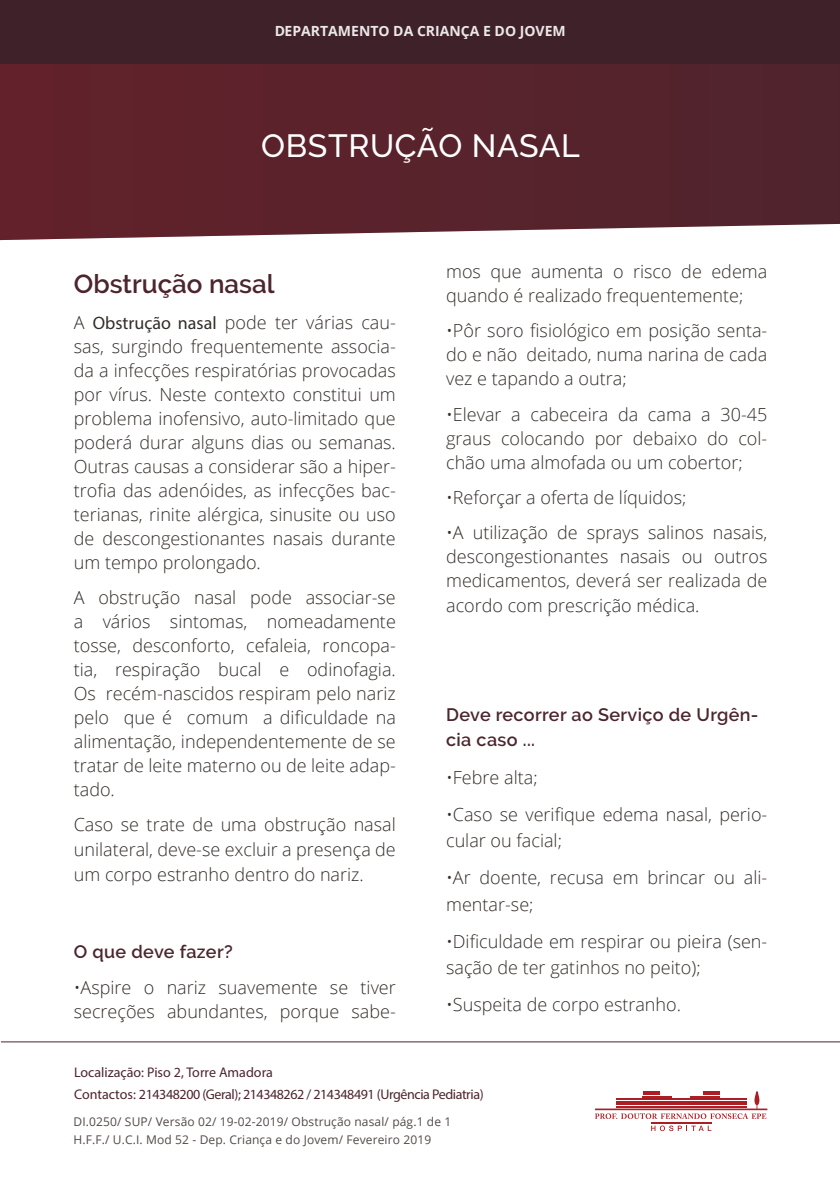
<style>
.page{position:relative;width:840px;height:1191px;background:#fff}
.page>*{position:absolute;margin:0;border:0;box-sizing:border-box;transform-origin:0 0}
.t1{font:500 32px "Raleway";letter-spacing:.02em;color:#fff}
.Titulo_Principal{font:600 26px "Raleway";color:#4c252e}
.corpo{font:300 18px/24px "Open Sans";color:#332d29;text-align:justify}
.Titulo_Principal-2{font:600 18px/25px "Raleway";letter-spacing:.02em;color:#4c252e}
.Contactos{font:14px "Myriad Pro";letter-spacing:-.03em;color:#4c252e}
.Contactos-2{font:14px "Myriad Pro";color:#4c252e}
.t2{font:700 14px "Open Sans";color:#fff}
.Codigo_Qualidade{font:12px/18px "Open Sans";letter-spacing:.01em;color:#524a47}
.s1{font-family:"Myriad Pro";font-weight:400}
</style>
<div class="page">
<svg style="left:0;top:64px;width:839px;height:176px;background:#602c35"></svg>
<div style="left:0;top:0;width:839px;height:64px;background:#3f212a"></div>
<hr style="left:1px;top:1041px;width:838px;height:1px;background:#4c252e">
<svg style="left:651px;top:1125px;width:60px;height:6px"></svg>
<svg style="left:642px;top:1091px;width:29px;height:6px"></svg>
<hr style="left:615px;top:1098px;width:131px;height:2px;background:#ac1e24">
<hr style="left:615px;top:1101px;width:131px;height:1px;background:#ac1e24">
<hr style="left:615px;top:1103px;width:131px;height:2px;background:#ac1e24">
<svg style="left:690px;top:1091px;width:29px;height:6px"></svg>
<div style="left:754px;top:1095px;width:5px;height:10px;background:#ac1e24;border-radius:50%"></div>
<hr style="left:650px;top:1122px;width:60px;height:1px;background:#ac1e24">
<svg style="left:754px;top:1091px;width:4px;height:7px"></svg>
<svg style="left:595px;top:1105px;width:172px;height:14px"></svg>
<p class="t2" style="left:274px;top:21px;width:293px">DEPARTAMENTO DA CRIANÇA E DO JOVEM</p>
<p class="t1" style="left:261px;top:127px;width:320px">OBSTRUÇÃO NASAL</p>
<p class="Titulo_Principal" style="left:74px;top:269px;width:202px">Obstrução nasal</p>
<p class="corpo" style="left:74px;top:309px;width:323px">A <span class="s1">Obstrução nasal</span> pode ter várias cau&shy;sas, surgindo frequentemente associa&shy;da a infecções respiratórias provocadas por vírus. Neste contexto constitui um problema inofensivo, auto-limitado que poderá durar alguns dias ou semanas.<br>Outras causas a considerar são a hiper&shy;trofia das adenóides, as infecções bac&shy;terianas, rinite alérgica, sinusite ou uso de descongestionantes nasais durante um tempo prolongado.</p>
<p class="corpo" style="left:74px;top:585px;width:323px">A obstrução nasal pode associar-se a vários sintomas, nomeadamente tosse, desconforto, cefaleia, roncopa&shy;tia, respiração bucal e odinofagia.<br>Os recém-nascidos respiram pelo nariz pelo que é comum a dificuldade na alimentação, independentemente de se tratar de leite materno ou de leite adap&shy;tado.</p>
<p class="corpo" style="left:74px;top:812px;width:323px">Caso se trate de uma obstrução nasal unilateral, deve-se excluir a presença de um corpo estranho dentro do nariz.</p>
<p class="Titulo_Principal-2" style="left:74px;top:939px;width:160px">O que deve fazer?</p>
<p class="corpo" style="left:74px;top:974px;width:323px">•Aspire o nariz suavemente se tiver secreções abundantes, porque sabe-</p>
<p class="corpo" style="left:446px;top:259px;width:322px">mos que aumenta o risco de edema quando é realizado frequentemente;</p>
<p class="corpo" style="left:446px;top:318px;width:322px">•Pôr soro fisiológico em posição senta&shy;do e não deitado, numa narina de cada vez e tapando a outra;</p>
<p class="corpo" style="left:446px;top:401px;width:322px">•Elevar a cabeceira da cama a 30-45 graus colocando por debaixo do col&shy;chão uma almofada ou um cobertor;</p>
<p class="corpo" style="left:446px;top:485px;width:242px">•Reforçar a oferta de líquidos;</p>
<p class="corpo" style="left:446px;top:520px;width:322px">•A utilização de sprays salinos nasais, descongestionantes nasais ou outros medicamentos, deverá ser realizada de acordo com prescrição médica.</p>
<p class="Titulo_Principal-2" style="left:446px;top:702px;width:314px">Deve recorrer ao Serviço de Urgên&shy;cia caso ...</p>
<p class="corpo" style="left:446px;top:764px;width:93px">•Febre alta;</p>
<p class="corpo" style="left:446px;top:801px;width:322px;line-height:26px">•Caso se verifique edema nasal, perio&shy;cular ou facial;</p>
<p class="corpo" style="left:446px;top:864px;width:322px;line-height:26px">•Ar doente, recusa em brincar ou ali&shy;mentar-se;</p>
<p class="corpo" style="left:446px;top:927px;width:322px;line-height:26px">•Dificuldade em respirar ou pieira (sen&shy;sação de ter gatinhos no peito);</p>
<p class="corpo" style="left:446px;top:992px;width:236px">•Suspeita de corpo estranho.</p>
<p class="Contactos-2" style="left:74px;top:1063px;width:200px">Localização: Piso 2, Torre Amadora</p>
<p class="Contactos" style="left:74px;top:1085px;width:411px">Contactos: 214348200 (Geral); 214348262 / 214348491 (Urgência Pediatria)</p>
<p class="Codigo_Qualidade" style="left:73px;top:1112px;width:379px">DI.0250/ SUP/ Versão 02/ 19-02-2019/ Obstrução nasal/ pág.1 de 1<br>H.F.F./ U.C.I. Mod 52 - Dep. Criança e do Jovem/ Fevereiro 2019</p>
</div>
